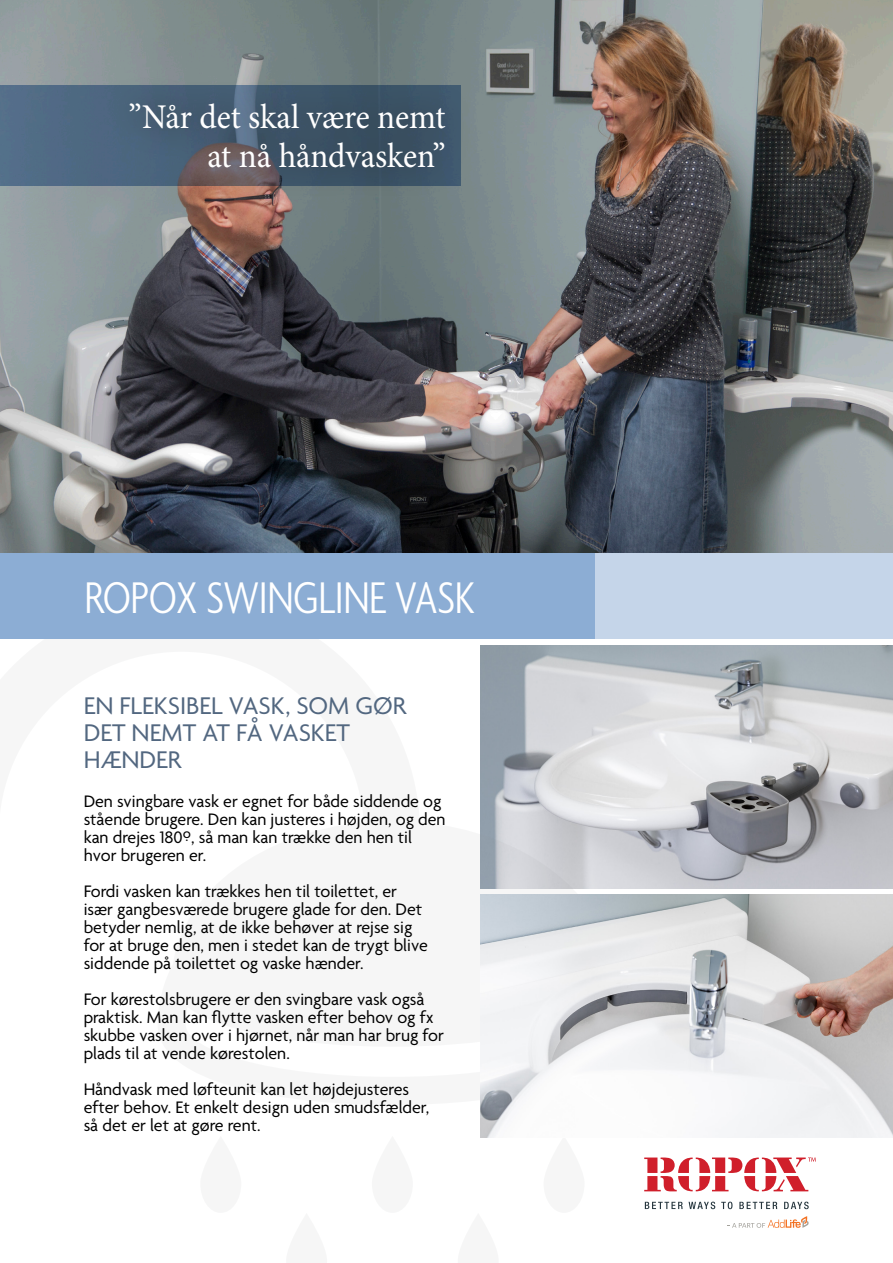
<style>
.page{position:relative;width:893px;height:1263px;background:#fff}
.page>*{position:absolute;margin:0;border:0;box-sizing:border-box;transform-origin:0 0}
.t1{font:300 condensed 48px "Agenda";letter-spacing:-.01em;color:#fff}
.t2{font:34.65px "Minion Pro";letter-spacing:-.005em;color:#fff;scale:.95 1}
.t3{font:26.1px/27px "Agenda";color:#526780}
.t4{font:18px/18px "Agenda";color:#000}
</style>
<div class="page">
<img style="left:627px;top:645px;width:266px;height:243px">
<svg style="left:480px;top:645px;width:147px;height:493px"></svg>
<svg style="left:543px;top:1137px;width:42px;height:1px"></svg>
<img style="left:0;top:0;width:893px;height:554px">
<div style="left:0;top:554px;width:893px;height:85px;background:#8cadd4"></div>
<div style="left:595px;top:554px;width:298px;height:85px;background:#c5d5e9"></div>
<div style="left:0;top:85px;width:460px;height:101px;background:#506985"></div>
<div style="left:103px;top:74px;width:370px;height:125px;background:#231f20;opacity:.75"></div>
<img style="left:481px;top:895px;width:412px;height:242px">
<svg style="left:645px;top:1202px;width:38px;height:7px"></svg>
<svg style="left:689px;top:1201px;width:26px;height:8px"></svg>
<svg style="left:721px;top:1201px;width:11px;height:8px"></svg>
<svg style="left:739px;top:1202px;width:38px;height:7px"></svg>
<svg style="left:784px;top:1201px;width:25px;height:8px"></svg>
<svg style="left:644px;top:1157px;width:172px;height:34px"></svg>
<svg style="left:727px;top:1216px;width:82px;height:12px"></svg>
<p class="t2" style="left:129px;top:94px;width:335px">”Når det skal være nemt</p>
<p class="t2" style="left:207px;top:133px;width:252px">at nå håndvasken”</p>
<p class="t1" style="left:84px;top:571px;width:392px">ROPOX SWINGLINE VASK</p>
<p class="t3" style="left:84px;top:694px;width:324px">EN FLEKSIBEL VASK, SOM GØR<br>DET NEMT AT FÅ VASKET<br>HÆNDER</p>
<p class="t4" style="left:84px;top:793px;width:363px">Den svingbare vask er egnet for både siddende og stående brugere. Den kan justeres i højden, og den</p>
<p class="t4" style="left:84px;top:829px;width:330px">kan drejes 180º, så man kan trække den hen til hvor brugeren er.</p>
<p class="t4" style="left:84px;top:883px;width:346px">Fordi vasken kan trækkes hen til toilettet, er især gangbesværede brugere glade for den. Det betyder nemlig, at de ikke behøver at rejse sig for at bruge den, men i stedet kan de trygt blive siddende på toilettet og vaske hænder.</p>
<p class="t4" style="left:84px;top:991px;width:362px">For kørestolsbrugere er den svingbare vask også praktisk. Man kan flytte vasken efter behov og fx skubbe vasken over i hjørnet, når man har brug for plads til at vende kørestolen.</p>
<p class="t4" style="left:84px;top:1081px;width:347px">Håndvask med løfteunit kan let højdejusteres efter behov. Et enkelt design uden smudsfælder, så det er let at gøre rent.</p>
</div>
